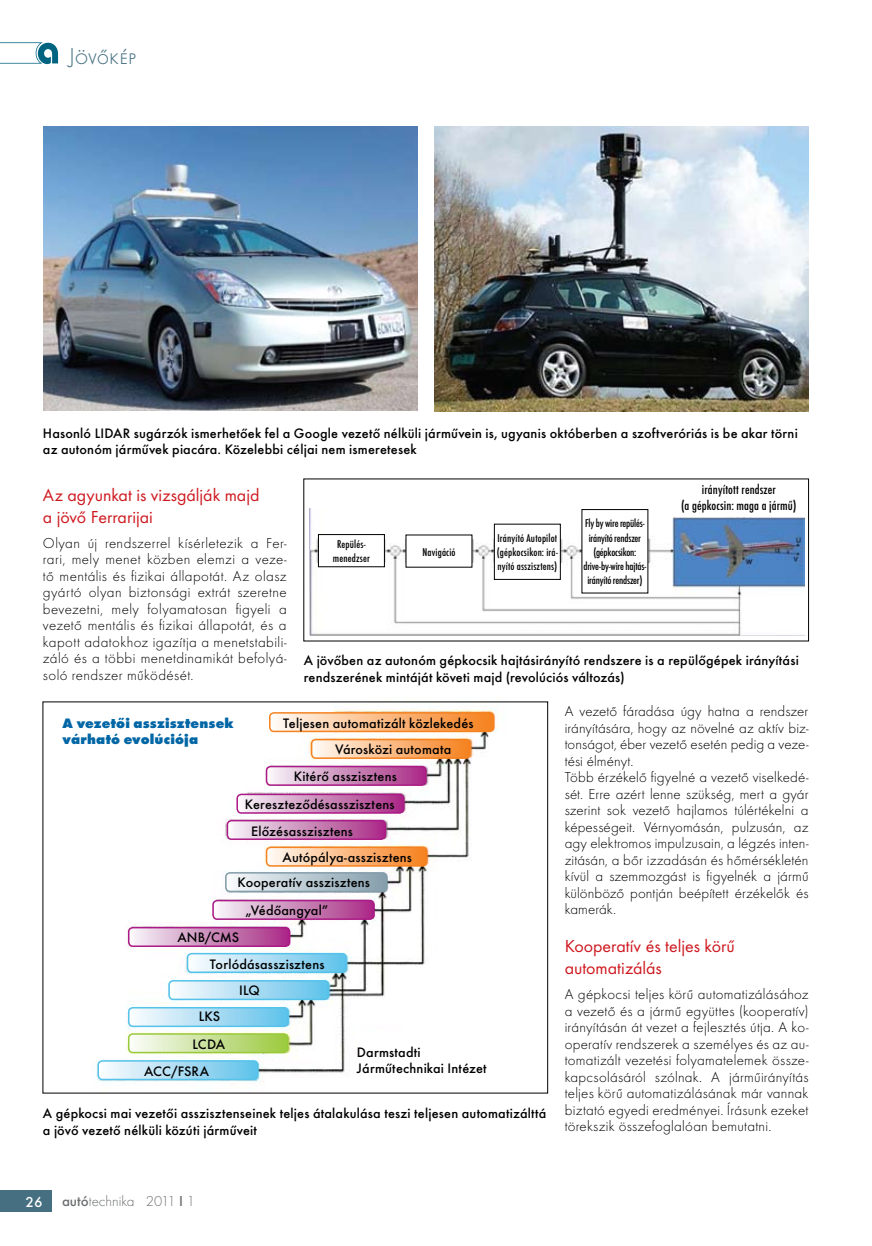
<style>
.page{position:relative;width:872px;height:1246px;background:#fff}
.page>*{position:absolute;margin:0;border:0;box-sizing:border-box;transform-origin:0 0}
.t1{font:300 24px "Futura TOT";color:#467082}
.t2{font:18px/21.6px "Futura TOT Boo";color:#ce181f}
.t3{font:300 15px/16.5px "Futura TOT";letter-spacing:.005em;color:#000;text-align:justify}
.t4{font:300 15px "Futura TOT";color:#6d6f71}
.t5{font:500 15px "Futura TOT";color:#fff}
.t6{font:500 14.25px/16.5px "Futura TOT";letter-spacing:.015em;color:#000}
.t7{font:700 expanded 14.25px/16.5px "Futura TOT";letter-spacing:.01em;color:#0066a5}
.t8{font:13.95px/16.2px "Futura TOT Med Con";letter-spacing:.01em;color:#000;text-align:center}
.t9{font:11.7px/14.1px "Futura TOT Med Con";letter-spacing:-.01em;color:#000;text-align:justify}
.t10{font:11.7px/14.1px "Futura TOT Med Con";letter-spacing:.015em;color:#000;text-align:center}
.s1{font-weight:500}
</style>
<div class="page">
<div style="left:0;top:1191px;width:51px;height:21px;background:#467082"></div>
<svg style="left:0;top:42px;width:58px;height:22px"></svg>
<img style="left:434px;top:127px;width:374px;height:285px">
<img style="left:43px;top:127px;width:374px;height:283px">
<img style="left:309px;top:508px;width:495px;height:127px">
<div style="left:318px;top:535px;width:66px;height:32px;background:#fff"></div>
<div style="left:318px;top:534px;width:67px;height:33px;border:1px solid #000"></div>
<div style="left:406px;top:535px;width:66px;height:32px;background:#fff"></div>
<div style="left:494px;top:524px;width:66px;height:55px;background:#fff"></div>
<div style="left:494px;top:524px;width:66px;height:56px;border:1px solid #000"></div>
<div style="left:582px;top:509px;width:66px;height:84px;background:#fff"></div>
<div style="left:673px;top:484px;width:131px;height:33px;background:#fff"></div>
<img style="left:75px;top:708px;width:441px;height:386px">
<svg style="left:272px;top:713px;width:222px;height:18px;background:#fbbc88"></svg>
<div style="left:269px;top:712px;width:225px;height:20px;border:2px solid #f58220;border-radius:4px"></div>
<svg style="left:312px;top:739px;width:158px;height:19px;background:#fbbc88"></svg>
<div style="left:311px;top:739px;width:159px;height:20px;border:2px solid #f58220;border-radius:4px"></div>
<svg style="left:266px;top:766px;width:160px;height:19px;background:#ce8fbd"></svg>
<div style="left:266px;top:766px;width:161px;height:20px;border:2px solid #ab1a86;border-radius:4px"></div>
<svg style="left:237px;top:794px;width:167px;height:19px;background:#ce90be"></svg>
<div style="left:236px;top:794px;width:168px;height:20px;border:2px solid #ab1a86;border-radius:4px"></div>
<svg style="left:227px;top:821px;width:156px;height:18px;background:#ce8fbd"></svg>
<div style="left:227px;top:820px;width:159px;height:20px;border:2px solid #ab1a86;border-radius:4px"></div>
<svg style="left:266px;top:847px;width:161px;height:19px;background:#fbbc88"></svg>
<div style="left:266px;top:846px;width:161px;height:21px;border:2px solid #f58220;border-radius:4px"></div>
<svg style="left:228px;top:873px;width:159px;height:18px;background:#bccbd3"></svg>
<div style="left:225px;top:872px;width:162px;height:20px;border:2px solid #849daa;border-radius:4px"></div>
<svg style="left:213px;top:900px;width:161px;height:17px;background:#ce8fbd"></svg>
<div style="left:212px;top:900px;width:163px;height:20px;border:2px solid #ab1a86;border-radius:4px"></div>
<svg style="left:131px;top:928px;width:159px;height:18px;background:#ce90bd"></svg>
<div style="left:128px;top:927px;width:162px;height:20px;border:2px solid #ab1a86;border-radius:4px"></div>
<svg style="left:190px;top:956px;width:154px;height:14px;background:#aedef3"></svg>
<div style="left:187px;top:953px;width:160px;height:20px;border:2px solid #56c2ea;border-radius:4px"></div>
<svg style="left:171px;top:981px;width:158px;height:18px;background:#aedef3"></svg>
<div style="left:168px;top:980px;width:161px;height:20px;border:2px solid #56c2ea;border-radius:4px"></div>
<svg style="left:131px;top:1010px;width:155px;height:14px;background:#aedef3"></svg>
<div style="left:128px;top:1007px;width:161px;height:20px;border:2px solid #56c2ea;border-radius:4px"></div>
<svg style="left:131px;top:1034px;width:157px;height:18px;background:#cbe29c"></svg>
<div style="left:128px;top:1033px;width:160px;height:20px;border:2px solid #99ca3c;border-radius:4px"></div>
<svg style="left:100px;top:1061px;width:158px;height:18px;background:#afdef3"></svg>
<div style="left:97px;top:1060px;width:161px;height:20px;border:2px solid #56c2ea;border-radius:4px"></div>
<div style="left:357px;top:1034px;width:157px;height:52px;background:#fff"></div>
<p class="t1" style="left:68px;top:43px;width:69px">Jövőkép</p>
<p class="t6" style="left:43px;top:424px;width:756px">Hasonló LIDAR sugárzók ismerhetőek fel a Google vezető nélküli járművein is, ugyanis októberben a szoftveróriás is be akar törni az autonóm járművek piacára. Közelebbi céljai nem ismeretesek</p>
<p class="t2" style="left:43px;top:484px;width:218px">Az agyunkat is vizsgálják majd a jövő Ferrarijai</p>
<p class="t3" style="left:43px;top:535px;width:245px">Olyan új rendszerrel kísérletezik a Fer&shy;rari, mely menet közben elemzi a veze&shy;tő mentális és fizikai állapotát. Az olasz gyártó olyan biztonsági extrát szeretne bevezetni, mely folyamatosan figyeli a vezető mentális és fizikai állapotát, és a kapott adatokhoz igazítja a menetstabili&shy;záló és a többi menetdinamikát befolyá&shy;soló rendszer működését.</p>
<p class="t10" style="left:333px;top:537px;width:38px">Repülés&shy;menedzser</p>
<p class="t10" style="left:422px;top:545px;width:35px">Navigáció</p>
<p class="t9" style="left:497px;top:531px;width:63px">Irányító Autopilot (gépkocsikon: irá&shy;nyító asszisztens)</p>
<p class="t9" style="left:583px;top:517px;width:64px;text-align:center">Fly by wire repülés&shy;irányító rendszer (gépkocsikon: drive-by-wire hajtás&shy;irányító rendszer)</p>
<p class="t8" style="left:681px;top:482px;width:117px">irányított rendszer<br>(a gépkocsin: maga a jármű)</p>
<p class="t6" style="left:304px;top:652px;width:496px">A jövőben az autonóm gépkocsik hajtásirányító rendszere is a repülőgépek irányítási rendszerének mintáját követi majd (revolúciós változás)</p>
<p class="t7" style="left:63px;top:714px;width:173px">A vezetői asszisztensek várható evolúciója</p>
<p class="t6" style="left:283px;top:715px;width:192px">Teljesen automatizált közlekedés</p>
<p class="t6" style="left:335px;top:741px;width:118px">Városközi automata</p>
<p class="t6" style="left:294px;top:768px;width:104px">Kitérő asszisztens</p>
<p class="t6" style="left:245px;top:796px;width:151px">Kereszteződésasszisztens</p>
<p class="t6" style="left:251px;top:822px;width:103px">Előzésasszisztens</p>
<p class="t6" style="left:282px;top:848px;width:131px">Autópálya-asszisztens</p>
<p class="t6" style="left:238px;top:874px;width:134px">Kooperatív asszisztens</p>
<p class="t6" style="left:245px;top:902px;width:85px">„Védőangyal”</p>
<p class="t6" style="left:177px;top:929px;width:63px">ANB/CMS</p>
<p class="t6" style="left:210px;top:956px;width:116px">Torlódásasszisztens</p>
<p class="t6" style="left:239px;top:982px;width:22px">ILQ</p>
<p class="t6" style="left:199px;top:1008px;width:23px">LKS</p>
<p class="t6" style="left:144px;top:1031px;width:82px;line-height:27.2px;text-indent:48px">LCDA<br>ACC/FSRA</p>
<p class="t6" style="left:357px;top:1044px;width:131px">Darmstadti<br>Járműtechnikai Intézet</p>
<p class="t6" style="left:43px;top:1105px;width:505px">A gépkocsi mai vezetői asszisztenseinek teljes átalakulása teszi teljesen automatizálttá a jövő vezető nélküli közúti járműveit</p>
<p class="t3" style="left:564px;top:703px;width:245px;text-align:left">A vezető fáradása úgy hatna a rendszer irányítására, hogy az növelné az aktív biz&shy;tonságot, éber vezető esetén pedig a veze&shy;tési élményt.<br>Több érzékelő figyelné a vezető viselkedé&shy;sét. Erre azért lenne szükség, mert a gyár szerint sok vezető hajlamos túlértékelni a képességeit. Vérnyomásán, pulzusán, az agy elektromos impulzusain, a légzés inten&shy;zitásán, a bőr izzadásán és hőmérsékletén kívül a szemmozgást is figyelnék a jármű különböző pontján beépített érzékelők és kamerák.</p>
<p class="t2" style="left:564px;top:935px;width:172px">Kooperatív és teljes körű automatizálás</p>
<p class="t3" style="left:564px;top:986px;width:245px">A gépkocsi teljes körű automatizálásához a vezető és a jármű együttes (kooperatív) irányításán át vezet a fejlesztés útja. A ko&shy;operatív rendszerek a személyes és az au&shy;tomatizált vezetési folyamatelemek össze&shy;kapcsolásáról szólnak. A járműirányítás teljes körű automatizálásának már vannak biztató egyedi eredményei. Írásunk ezeket törekszik összefoglalóan bemutatni.</p>
<p class="t5" style="left:26px;top:1193px;width:19px">26</p>
<p class="t4" style="left:62px;top:1193px;width:135px"><span class="s1">autó</span>technika 2011 <span class="s1">I</span> 1</p>
</div>
